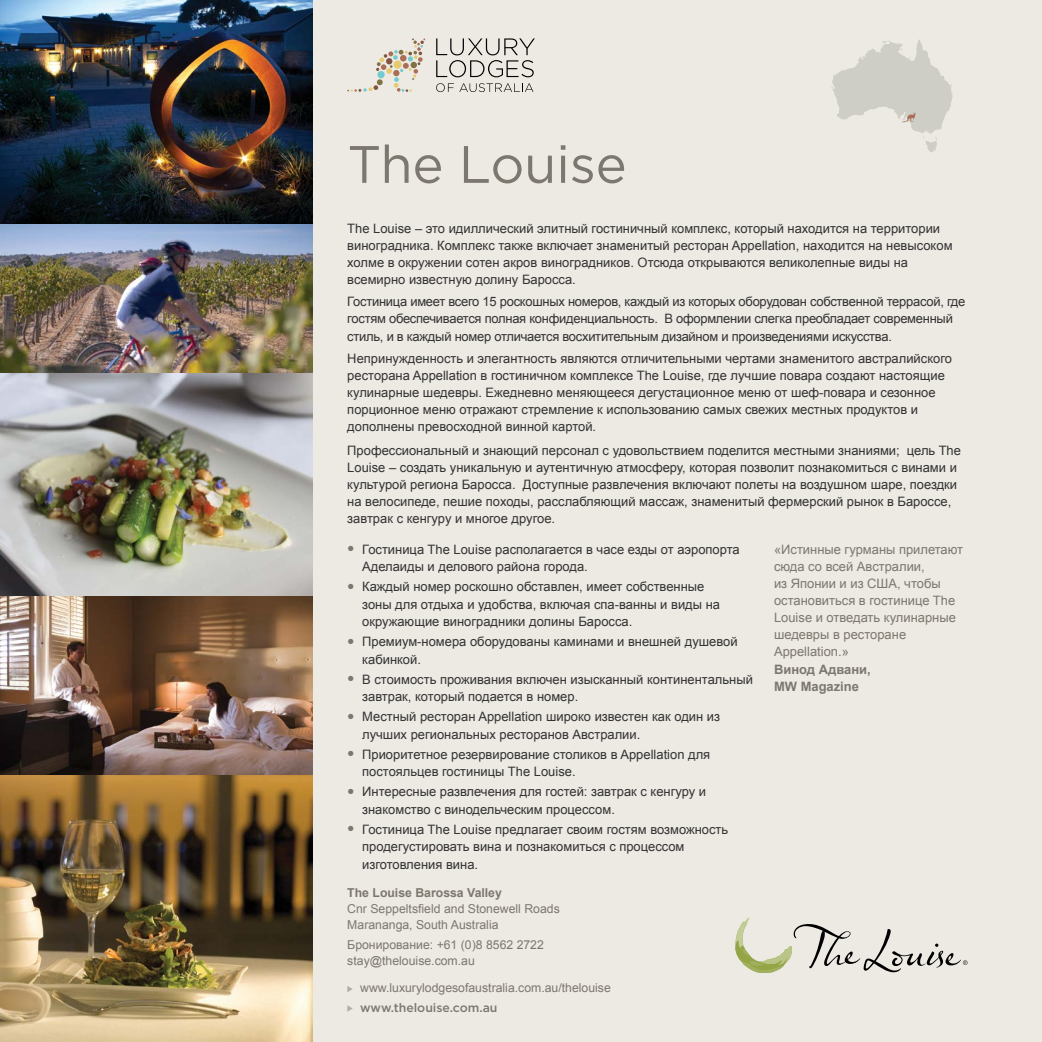
<style>
.page{position:relative;width:1042px;height:1042px;background:#edeae3}
.page>*{position:absolute;margin:0;border:0;box-sizing:border-box;transform-origin:0 0}
.t1{font:52.5px "Gotham";letter-spacing:-.005em;color:#7c776f}
.t2{font:12.95px/17.2px "Arial";color:#333334}
.t3{font:12.95px/17.2px "Arial";letter-spacing:-.02em;color:#333334}
.t4{font:12.95px/17.2px "Arial";color:#7c776f}
.t5{font:700 12.95px/17.2px "Arial";color:#7c776f}
.t6{font:12.25px/15.8px "Arial";color:#7c776f}
.t7{font:700 12.25px "Arial";color:#7c776f}
.t8{font:500 12.25px "Gotham";color:#7c776f}
.s1{font-size:21px;color:#7c776f}
</style>
<div class="page">
<svg style="left:347px;top:986px;width:6px;height:6px"></svg>
<svg style="left:735px;top:918px;width:232px;height:55px"></svg>
<svg style="left:832px;top:39px;width:120px;height:113px"></svg>
<img style="left:0;top:0;width:313px;height:1042px">
<svg style="left:436px;top:38px;width:99px;height:39px"></svg>
<svg style="left:436px;top:83px;width:97px;height:9px"></svg>
<svg style="left:347px;top:38px;width:78px;height:54px"></svg>
<div style="left:377px;top:71px;width:8px;height:7px;background:#72cbd0;border-radius:50%"></div>
<svg style="left:347px;top:1005px;width:6px;height:7px"></svg>
<h1 class="t1" style="left:347px;top:135px;width:281px">The Louise</h1>
<p class="t2" style="left:347px;top:220px;width:607px">The Louise – это идиллический элитный гостиничный комплекс, который находится на территории виноградника. Комплекс также включает знаменитый ресторан Appellation, находится на невысоком холме в окружении сотен акров виноградников. Отсюда открываются великолепные виды на всемирно известную долину Баросса.</p>
<p class="t3" style="left:347px;top:293px;width:619px">Гостиница имеет всего 15 роскошных номеров, каждый из которых оборудован собственной террасой, где гостям обеспечивается полная конфиденциальность. В оформлении слегка преобладает современный стиль, и в каждый номер отличается восхитительным дизайном и произведениями искусства.</p>
<p class="t2" style="left:347px;top:350px;width:606px">Непринужденность и элегантность являются отличительными чертами знаменитого австралийского ресторана Appellation в гостиничном комплексе The Louise, где лучшие повара создают настоящие кулинарные шедевры. Ежедневно меняющееся дегустационное меню от шеф-повара и сезонное порционное меню отражают стремление к использованию самых свежих местных продуктов и дополнены превосходной винной картой.</p>
<p class="t2" style="left:347px;top:442px;width:615px">Профессиональный и знающий персонал с удовольствием поделится местными знаниями; цель The Louise – создать уникальную и аутентичную атмосферу, которая позволит познакомиться с винами и культурой региона Баросса. Доступные развлечения включают полеты на воздушном шаре, поездки на велосипеде, пешие походы, расслабляющий массаж, знаменитый фермерский рынок в Бароссе, завтрак с кенгуру и многое другое.</p>
<p class="t2" style="left:362px;top:540px;width:379px;text-indent:-15px"><span class="s1">•</span> Гостиница The Louise располагается в часе езды от аэропорта<br>Аделаиды и делового района города.</p>
<p class="t2" style="left:362px;top:578px;width:359px;text-indent:-15px"><span class="s1">•</span> Каждый номер роскошно обставлен, имеет собственные зоны для отдыха и удобства, включая спа-ванны и виды на окружающие виноградники долины Баросса.</p>
<p class="t2" style="left:362px;top:633px;width:377px;text-indent:-15px"><span class="s1">•</span> Премиум-номера оборудованы каминами и внешней душевой кабинкой.</p>
<p class="t2" style="left:362px;top:670px;width:392px;text-indent:-15px"><span class="s1">•</span> В стоимость проживания включен изысканный континентальный завтрак, который подается в номер.</p>
<p class="t2" style="left:362px;top:708px;width:359px;text-indent:-15px"><span class="s1">•</span> Местный ресторан Appellation широко известен как один из лучших региональных ресторанов Австралии.</p>
<p class="t2" style="left:362px;top:745px;width:349px;text-indent:-15px"><span class="s1">•</span> Приоритетное резервирование столиков в Appellation для постояльцев гостиницы The Louise.</p>
<p class="t2" style="left:362px;top:783px;width:345px;text-indent:-15px"><span class="s1">•</span> Интересные развлечения для гостей: завтрак с кенгуру и знакомство с винодельческим процессом.</p>
<p class="t2" style="left:362px;top:820px;width:367px;text-indent:-15px"><span class="s1">•</span> Гостиница The Louise предлагает своим гостям возможность продегустировать вина и познакомиться с процессом изготовления вина.</p>
<p class="t7" style="left:347px;top:884px;width:156px">The Louise Barossa Valley</p>
<p class="t6" style="left:347px;top:901px;width:214px">Cnr Seppeltsfield and Stonewell Roads<br>Marananga, South Australia</p>
<p class="t6" style="left:347px;top:937px;width:198px">Бронирование: +61 (0)8 8562 2722 stay@thelouise.com.au</p>
<p class="t4" style="left:774px;top:540px;width:191px">«Истинные гурманы прилетают сюда со всей Австралии,<br>из Японии и из США, чтобы остановиться в гостинице The<br>Louise и отведать кулинарные шедевры в ресторане<br>Appellation.»</p>
<p class="t5" style="left:774px;top:661px;width:98px">Винод Адвани,<br>MW Magazine</p>
<p class="t6" style="left:360px;top:980px;width:252px">www.luxurylodgesofaustralia.com.au/thelouise</p>
<p class="t8" style="left:360px;top:1000px;width:139px">www.thelouise.com.au</p>
</div>
